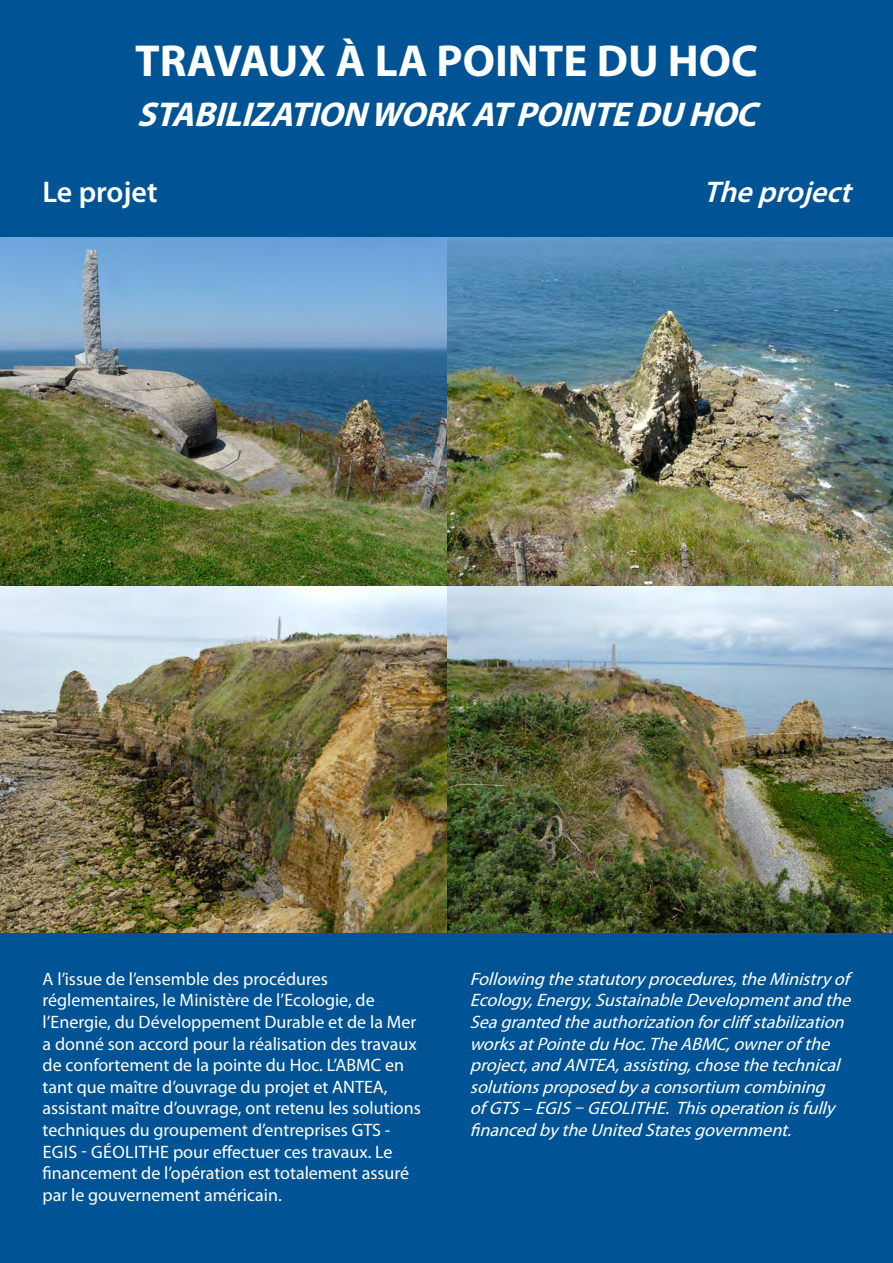
<style>
.page{position:relative;width:893px;height:1263px;background:#fff}
.page>*{position:absolute;margin:0;border:0;box-sizing:border-box;transform-origin:0 0}
.t1{font:700 45px "Myriad Pro";color:#fff}
.t2{font:italic 700 34.5px "Myriad Pro";color:#fff}
.t3{font:italic 600 30px "Myriad Pro";color:#fff}
.t4{font:600 30px "Myriad Pro";color:#fff}
.t5{font:18px/21.6px "Myriad Pro";color:#fff}
.t6{font:italic 18px/21.6px "Myriad Pro";color:#fff}
</style>
<div class="page">
<img style="left:446px;top:585px;width:447px;height:349px">
<img style="left:0;top:237px;width:446px;height:697px">
<img style="left:419px;top:237px;width:474px;height:348px">
<div style="left:0;top:0;width:893px;height:237px;background:#005495"></div>
<div style="left:0;top:934px;width:893px;height:329px;background:#005495"></div>
<p class="t1" style="left:135px;top:32px;width:624px">TRAVAUX À LA POINTE DU HOC</p>
<p class="t2" style="left:137px;top:92px;width:632px">STABILIZATION WORKATPOINTEDU HOC</p>
<p class="t4" style="left:43px;top:173px;width:117px">Le projet</p>
<p class="t3" style="left:703px;top:173px;width:159px">Theproject</p>
<p class="t5" style="left:43px;top:968px;width:380px">A l’issue de l’ensemble des procédures réglementaires, le Ministère de l’Ecologie, de l’Energie, du Développement Durable et de la Mer a donné son accord pour la réalisation des travaux de confortement de la pointe du Hoc. L’ABMC en tant que maître d’ouvrage du projet et ANTEA, assistant maître d’ouvrage, ont retenu les solutions techniques du groupement d’entreprises GTS - EGIS - GÉOLITHE pour effectuer ces travaux. Le financement de l’opération est totalement assuré par le gouvernement américain.</p>
<p class="t6" style="left:470px;top:968px;width:387px">Followingthestatutoryprocedures,theMinistryof Ecology,Energy,SustainableDevelopmentandthe Seagrantedtheauthorizationforcliffstabilization worksatPointeduHoc.TheABMC,ownerofthe project,andANTEA,assisting,chosethetechnical solutionsproposedbyaconsortium combining ofGTS–EGIS–GEOLITHE. Thisoperationisfully financedbytheUnitedStatesgovernment.</p>
</div>
